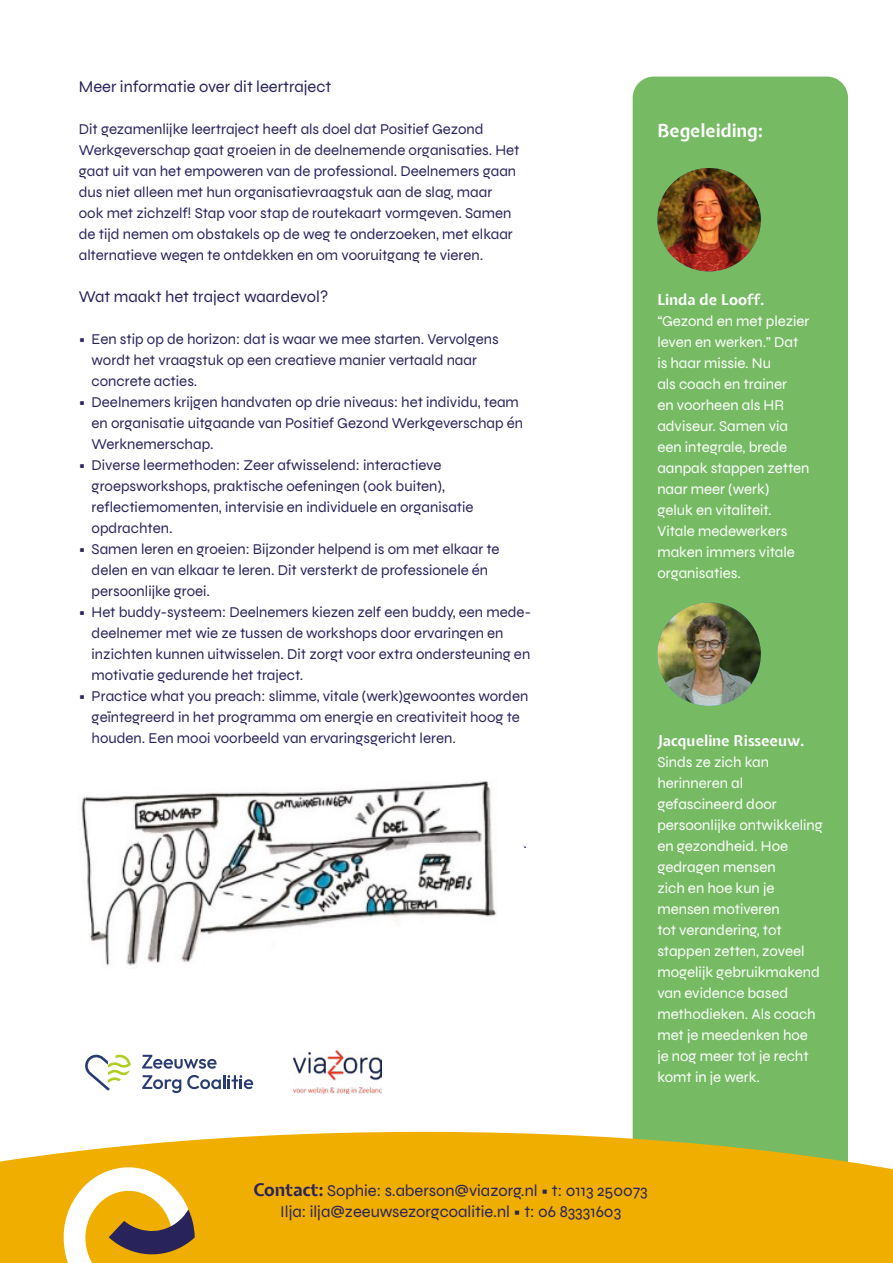
<style>
.page{position:relative;width:893px;height:1263px;background:#fff}
.page>*{position:absolute;margin:0;border:0;box-sizing:border-box;transform-origin:0 0}
.t1{font:700 18px "Expletus Sans";color:#fff}
.t2{font:16.5px/20.9px "Syne";color:#29235c;text-align:center}
.t3{font:15px/21px "Syne";color:#29235c}
.t4{font:15px/21px "Syne";color:#fff}
.t5{font:700 15px "Expletus Sans";color:#fff}
.s1{font-family:"Expletus Sans";font-weight:700;font-size:17.7px}
</style>
<div class="page">
<div style="left:633px;top:77px;width:215px;height:1150px;background:#76bb64;border-radius:21px"></div>
<img style="left:81px;top:781px;width:416px;height:185px">
<img style="left:293px;top:1050px;width:89px;height:43px">
<svg style="left:85px;top:1055px;width:46px;height:36px"></svg>
<svg style="left:142px;top:1055px;width:75px;height:14px"></svg>
<svg style="left:142px;top:1075px;width:39px;height:18px"></svg>
<svg style="left:187px;top:1075px;width:66px;height:14px"></svg>
<img style="left:657px;top:168px;width:104px;height:103px;border-radius:52px">
<img style="left:657px;top:602px;width:104px;height:104px;border-radius:52px">
<svg style="left:0;top:1132px;width:893px;height:131px;fill:#f0ae00"></svg>
<svg style="left:38px;top:1159px;width:157px;height:104px"></svg>
<p class="t2" style="left:79px;top:76px;width:254px">Meer informatie over dit leertraject</p>
<p class="t3" style="left:79px;top:118px;width:442px">Dit gezamenlijke leertraject heeft als doel dat Positief Gezond Werkgeverschap gaat groeien in de deelnemende organisaties. Het gaat uit van het empoweren van de professional. Deelnemers gaan dus niet alleen met hun organisatievraagstuk aan de slag, maar ook met zichzelf! Stap voor stap de routekaart vormgeven. Samen de tijd nemen om obstakels op de weg te onderzoeken, met elkaar alternatieve wegen te ontdekken en om vooruitgang te vieren.</p>
<p class="t2" style="left:79px;top:286px;width:251px">Wat maakt het traject waardevol?</p>
<p class="t3" style="left:92px;top:328px;width:409px;text-indent:-13px">• Een stip op de horizon: dat is waar we mee starten. Vervolgens wordt het vraagstuk op een creatieve manier vertaald naar concrete acties.</p>
<p class="t3" style="left:92px;top:391px;width:433px;text-indent:-13px">• Deelnemers krijgen handvaten op drie niveaus: het individu, team en organisatie uitgaande van Positief Gezond Werkgeverschap én<br>Werknemerschap.</p>
<p class="t3" style="left:92px;top:454px;width:383px;text-indent:-13px">• Diverse leermethoden: Zeer afwisselend: interactieve groepsworkshops, praktische oefeningen (ook buiten), reflectiemomenten, intervisie en individuele en organisatie opdrachten.</p>
<p class="t3" style="left:92px;top:538px;width:409px;text-indent:-13px">• Samen leren en groeien: Bijzonder helpend is om met elkaar te delen en van elkaar te leren. Dit versterkt de professionele én persoonlijke groei.</p>
<p class="t3" style="left:92px;top:601px;width:441px;text-indent:-13px">• Het buddy-systeem: Deelnemers kiezen zelf een buddy, een mede&shy;deelnemer met wie ze tussen de workshops door ervaringen en inzichten kunnen uitwisselen. Dit zorgt voor extra ondersteuning en motivatie gedurende het traject.</p>
<p class="t3" style="left:92px;top:685px;width:438px;text-indent:-13px">• Practice what you preach: slimme, vitale (werk)gewoontes worden geïntegreerd in het programma om energie en creativiteit hoog te houden. Een mooi voorbeeld van ervaringsgericht leren.</p>
<p class="t1" style="left:657px;top:121px;width:108px">Begeleiding:</p>
<p class="t5" style="left:657px;top:291px;width:109px">Linda de Looff.</p>
<p class="t4" style="left:657px;top:310px;width:154px">“Gezond en met plezier leven en werken.” Dat is haar missie. Nu<br>als coach en trainer<br>en voorheen als HR adviseur. Samen via een integrale, brede aanpak stappen zetten naar meer (werk)<br>geluk en vitaliteit.<br>Vitale medewerkers maken immers vitale organisaties.</p>
<p class="t5" style="left:657px;top:732px;width:149px">Jacqueline Risseeuw.</p>
<p class="t4" style="left:657px;top:751px;width:167px">Sinds ze zich kan herinneren al gefascineerd door persoonlijke ontwikkeling en gezondheid. Hoe gedragen mensen<br>zich en hoe kun je mensen motiveren<br>tot verandering, tot stappen zetten, zoveel mogelijk gebruikmakend van evidence based methodieken. Als coach met je meedenken hoe je nog meer tot je recht komt in je werk.</p>
<p class="t2" style="left:254px;top:1180px;width:396px"><span class="s1">Contact:</span> Sophie: s.aberson@viazorg.nl • t: 0113 250073<br>Ilja: ilja@zeeuwsezorgcoalitie.nl • t: 06 83331603</p>
</div>
